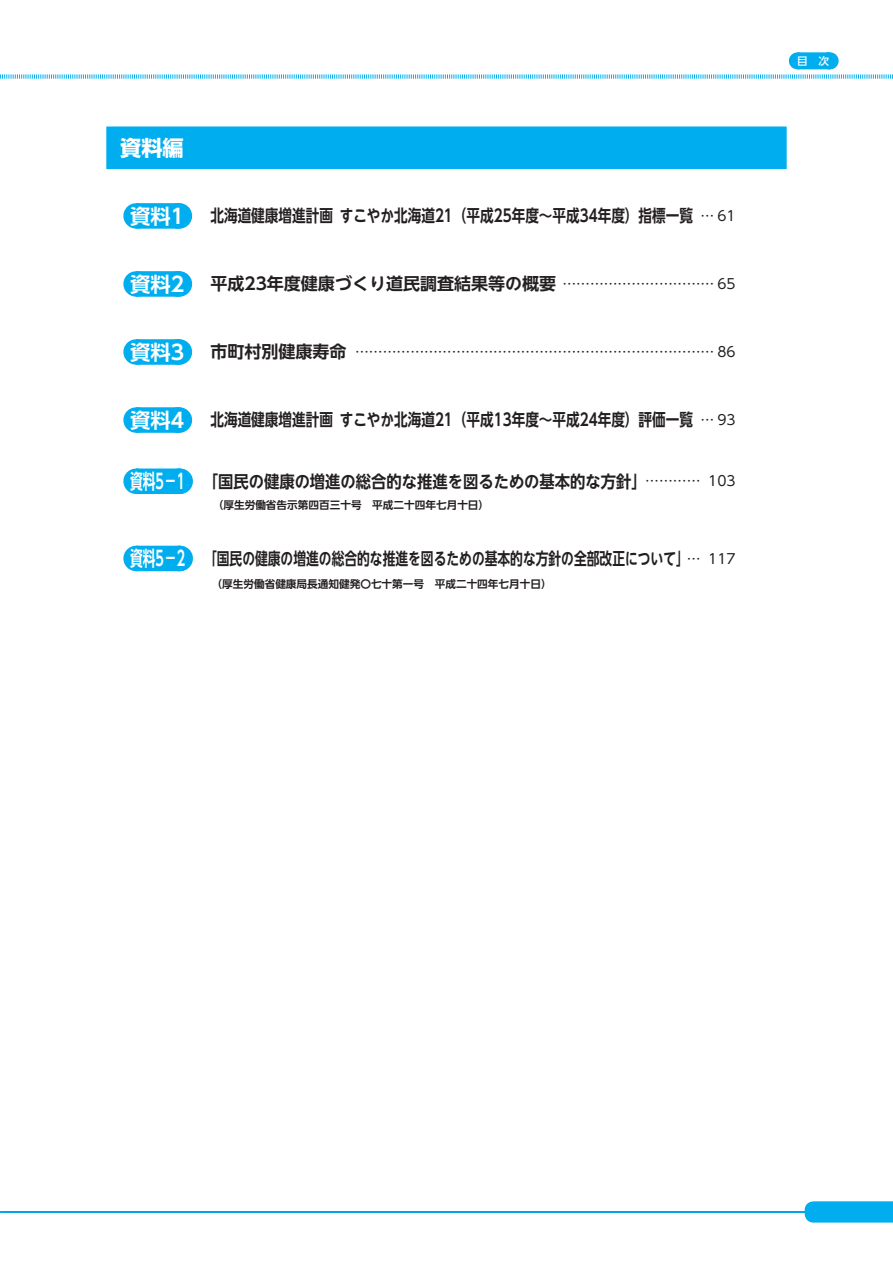
<style>
.page{position:relative;width:893px;height:1263px;background:#fff}
.page>*{position:absolute;margin:0;border:0;box-sizing:border-box;transform-origin:0 0}
.t1{font:21.3px "UD Shin Go NT Pr 6 N Bold 90 pv RKSJ H";color:#fff}
.t2{font:20.4px "UD Shin Go NT Pr 6 N De Bold 90 pv RKSJ H";color:#fff}
.t3{font:16.95px "UD Shin Go NT Pr 6 N De Bold 90 pv RKSJ H";color:#231f20;scale:.8 1}
.t4{font:16.95px "UD Shin Go NT Pr 6 N De Bold 90 pv RKSJ H";color:#231f20;scale:.75 1}
.t5{font:16.95px "UD Shin Go NT Pr 6 N De Bold 90 pv RKSJ H";color:#231f20;scale:.9 1}
.t6{font:16.95px "UD Shin Go NT Pr 6 N De Bold 90 pv RKSJ H";color:#231f20}
.t7{font:13.8px "UD Shin Go NT Pr 6 N Reg 90 pv RKSJ H";color:#231f20}
.t8{font:10.65px "UD Shin Go NT Pr 6 N De Bold 90 pv RKSJ H";color:#231f20}
.t9{font:10.65px "UD Shin Go NT Pr 6 N Medium 90 pv RKSJ H";color:#fff}
.s1{font-family:"UD Shin Go NT Pr 6 N Reg 90 pv RKSJ H";font-size:13.8px}
.s2{font-family:"UD Shin Go NT Pr 6 N De Bold 90 pv RKSJ H";font-size:16.95px}
.s3{font-size:20.4px;color:#fff}
</style>
<div class="page">
<div style="left:106px;top:126px;width:681px;height:43px;background:#00aeef"></div>
<div style="left:136px;top:203px;width:42px;height:26px;background:#00aeef"></div>
<svg style="left:157px;top:203px;width:22px;height:26px"></svg>
<div style="left:136px;top:271px;width:42px;height:26px;background:#00aeef"></div>
<svg style="left:157px;top:271px;width:22px;height:26px"></svg>
<div style="left:136px;top:339px;width:42px;height:26px;background:#00aeef"></div>
<svg style="left:157px;top:339px;width:22px;height:26px"></svg>
<div style="left:136px;top:407px;width:42px;height:26px;background:#00aeef"></div>
<svg style="left:157px;top:407px;width:22px;height:26px"></svg>
<div style="left:136px;top:468px;width:43px;height:26px;background:#00aeef"></div>
<svg style="left:158px;top:468px;width:22px;height:26px"></svg>
<div style="left:136px;top:546px;width:43px;height:25px;background:#00aeef"></div>
<svg style="left:179px;top:546px;width:1px;height:25px"></svg>
<img style="left:0;top:1211px;width:805px;height:1px">
<div style="left:805px;top:1201px;width:88px;height:21px;background:#00aeef"></div>
<svg style="left:0;top:52px;width:893px;height:27px"></svg>
<p class="t1" style="left:120px;top:140px;width:65px">資料編</p>
<p class="t2" style="left:130px;top:208px;width:56px">資料1</p>
<p class="t3" style="left:210px;top:210px;width:658px">北海道健康増進計画すこやか北海道21（平成25年度～平成34年度）指標一覧 <span class="s1">… 61</span></p>
<p class="t2" style="left:130px;top:276px;width:56px">資料2</p>
<p class="t6" style="left:210px;top:278px;width:527px">平成23年度健康づくり道民調査結果等の概要 <span class="s1">…………………………… 65</span></p>
<p class="t2" style="left:130px;top:344px;width:56px">資料3</p>
<p class="t7" style="left:210px;top:347px;width:527px"><span class="s2">市町村別健康寿命</span> …………………………………………………………………… 86</p>
<p class="t2" style="left:130px;top:412px;width:56px">資料4</p>
<p class="t3" style="left:210px;top:414px;width:658px">北海道健康増進計画すこやか北海道21（平成13年度～平成24年度）評価一覧 <span class="s1">… 93</span></p>
<p class="t5" style="left:130px;top:475px;width:674px"><span class="s3">資料5－1</span> 「 国民の健康の増進の総合的な推進を図るための基本的な方針」<span class="s1">………… 103</span></p>
<p class="t8" style="left:213px;top:501px;width:278px">（厚生労働省告示第四百三十号　平成二十四年七月十日）</p>
<p class="t4" style="left:130px;top:552px;width:809px"><span class="s3">資料5－2</span> 「 国民の健康の増進の総合的な推進を図るための基本的な方針の全部改正について」<span class="s1">… 117</span></p>
<p class="t8" style="left:212px;top:580px;width:342px">（厚生労働省健康局長通知健発〇七十第一号　平成二十四年七月十日）</p>
<p class="t9" style="left:797px;top:57px;width:33px">目　次</p>
</div>
